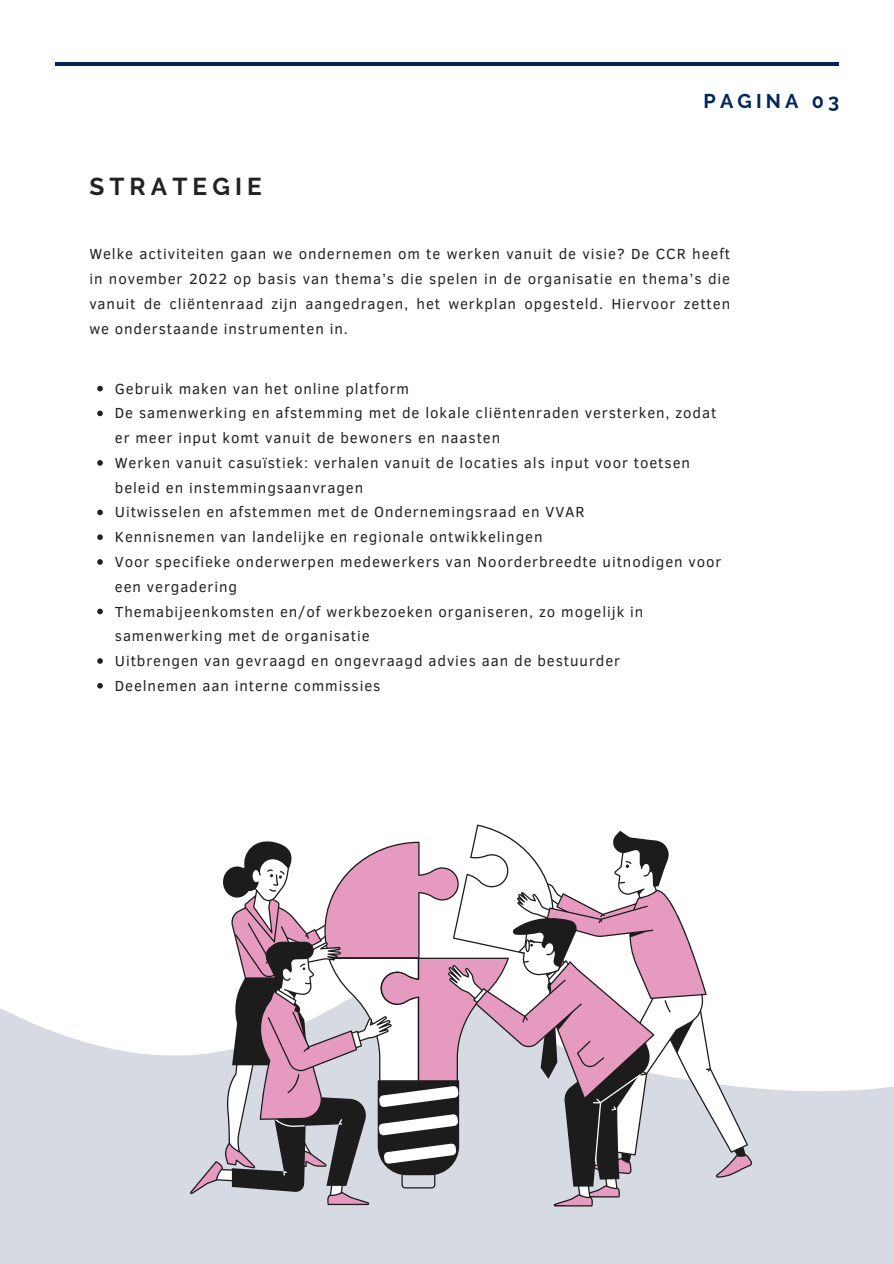
<style>
.page{position:relative;width:894px;height:1264px;background:#fff}
.page>*{position:absolute;margin:0;border:0;box-sizing:border-box;transform-origin:0 0}
.t1{font:700 24.3px "Raleway";letter-spacing:.21em;color:#222}
.t2{font:700 19.8px "Raleway";letter-spacing:.21em;color:#022659}
.t3{font:15px/24.8px "Clear Sans";letter-spacing:.06em;color:#222}
</style>
<div class="page">
<hr style="left:55px;top:62px;width:783px;height:4px;background:#022659">
<svg style="left:0;top:1008px;width:893px;height:255px;fill:#d6dae3"></svg>
<svg style="left:97px;top:386px;width:6px;height:5px"></svg>
<svg style="left:97px;top:410px;width:6px;height:6px"></svg>
<svg style="left:97px;top:460px;width:6px;height:5px"></svg>
<svg style="left:97px;top:509px;width:6px;height:6px"></svg>
<svg style="left:97px;top:534px;width:6px;height:6px"></svg>
<svg style="left:97px;top:559px;width:6px;height:5px"></svg>
<svg style="left:97px;top:608px;width:6px;height:6px"></svg>
<svg style="left:97px;top:658px;width:6px;height:5px"></svg>
<svg style="left:97px;top:683px;width:6px;height:5px"></svg>
<svg style="left:190px;top:824px;width:561px;height:382px"></svg>
<p class="t1" style="left:89px;top:172px;width:174px">STRATEGIE</p>
<p class="t2" style="left:703px;top:89px;width:137px">PAGINA 03</p>
<p class="t3" style="left:89px;top:241px;width:642px;text-align:justify">Welke activiteiten gaan we ondernemen om te werken vanuit de visie? De CCR heeft in november 2022 op basis van thema’s die spelen in de organisatie en thema’s die vanuit de cliëntenraad zijn aangedragen, het werkplan opgesteld. Hiervoor zetten we onderstaande instrumenten in.</p>
<p class="t3" style="left:115px;top:375px;width:296px">Gebruik maken van het online platform</p>
<h2 class="t3" style="left:115px;top:400px;width:603px">De samenwerking en afstemming met de lokale cliëntenraden versterken, zodat er meer input komt vanuit de bewoners en naasten</h2>
<h1 class="t3" style="left:115px;top:449px;width:576px">Werken vanuit casuïstiek: verhalen vanuit de locaties als input voor toetsen beleid en instemmingsaanvragen</h1>
<p class="t3" style="left:115px;top:499px;width:471px">Uitwisselen en afstemmen met de Ondernemingsraad en VVAR</p>
<p class="t3" style="left:115px;top:524px;width:429px">Kennisnemen van landelijke en regionale ontwikkelingen</p>
<p class="t3" style="left:115px;top:548px;width:608px">Voor specifieke onderwerpen medewerkers van Noorderbreedte uitnodigen voor een vergadering</p>
<p class="t3" style="left:115px;top:598px;width:530px">Themabijeenkomsten en/of werkbezoeken organiseren, zo mogelijk in samenwerking met de organisatie</p>
<p class="t3" style="left:115px;top:647px;width:506px">Uitbrengen van gevraagd en ongevraagd advies aan de bestuurder</p>
<p class="t3" style="left:115px;top:672px;width:267px">Deelnemen aan interne commissies</p>
</div>
